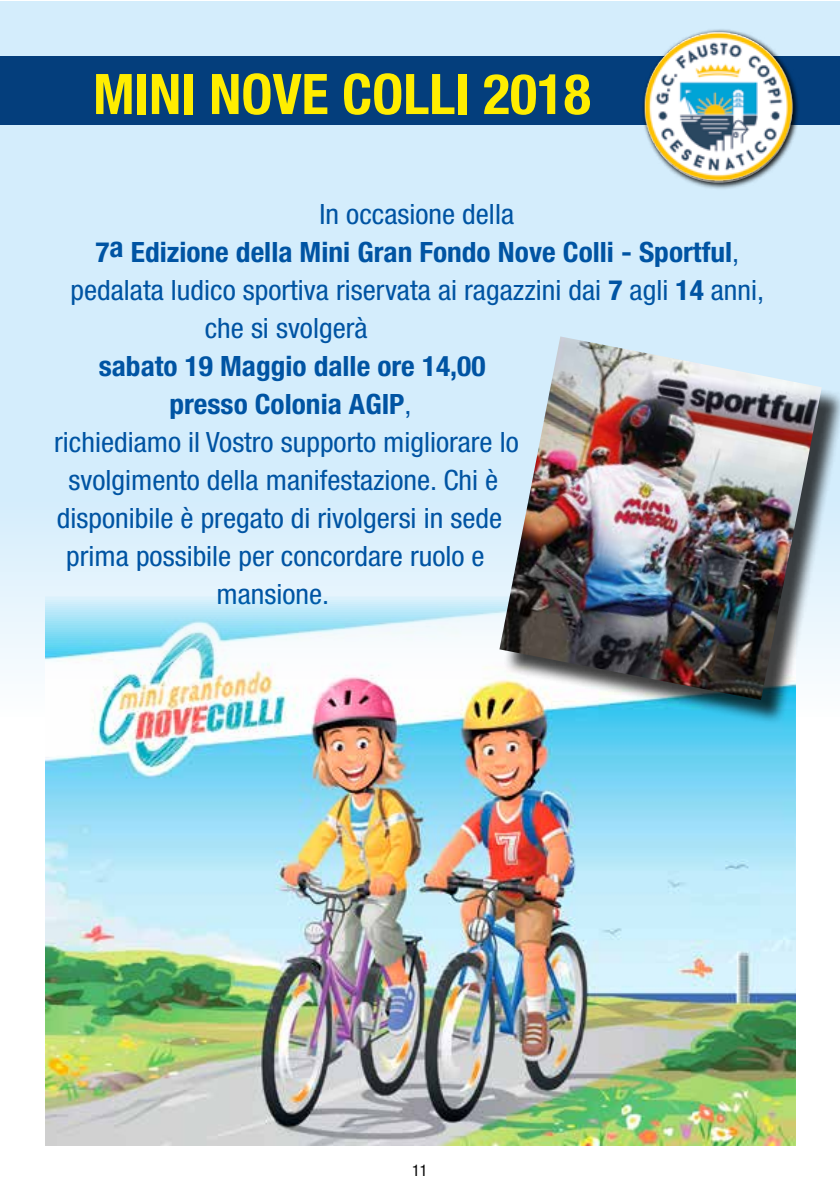
<style>
.page{position:relative;width:840px;height:1191px;background:#fff}
.page>*{position:absolute;margin:0;border:0;box-sizing:border-box;transform-origin:0 0}
.t1{font:700 condensed 56px "Helvetica Neue";color:#ffed00}
.t2{font:condensed 28px "Helvetica Neue";color:#0054a3;scale:1.05 1}
.t3{font:700 condensed 28px "Helvetica Neue";color:#0054a3;scale:1.05 1}
.t4{font:condensed 16px "Helvetica Neue";color:#000}
.s1{font-weight:400}
.s2{font-weight:700}
</style>
<div class="page">
<div style="left:0;top:1px;width:839px;height:716px;background:#d4edfc"></div>
<div style="left:0;top:56px;width:839px;height:69px;background:#043e7c"></div>
<img style="left:643px;top:29px;width:155px;height:160px">
<img style="left:45px;top:606px;width:749px;height:539px">
<div style="left:503px;top:340px;width:336px;height:384px;background:#000;opacity:.75"></div>
<img style="left:499px;top:336px;width:322px;height:364px">
<h1 class="t1" style="left:93px;top:60px;width:499px">MINI NOVE COLLI 2018</h1>
<p class="t2" style="left:319px;top:198px;width:187px">In occasione della</p>
<p class="t3" style="left:95px;top:235px;width:614px">7a Edizione della Mini Gran Fondo Nove Colli - Sportful<span class="s1">,</span></p>
<p class="t2" style="left:70px;top:274px;width:662px">pedalata ludico sportiva riservata ai ragazzini dai <span class="s2">7</span> agli <span class="s2">14</span> anni,</p>
<p class="t2" style="left:204px;top:312px;width:156px">che si svolgerà</p>
<p class="t3" style="left:99px;top:349px;width:370px">sabato 19 Maggio dalle ore 14,00</p>
<p class="t3" style="left:169px;top:387px;width:232px">presso Colonia AGIP<span class="s1">,</span></p>
<p class="t2" style="left:54px;top:426px;width:444px">richiediamo il Vostro supporto migliorare lo</p>
<p class="t2" style="left:69px;top:464px;width:410px">svolgimento della manifestazione. Chi è</p>
<p class="t2" style="left:57px;top:502px;width:425px">disponibile è pregato di rivolgersi in sede</p>
<p class="t2" style="left:66px;top:540px;width:399px">prima possibile per concordare ruolo e</p>
<p class="t2" style="left:216px;top:578px;width:109px">mansione.</p>
<p class="t4" style="left:412px;top:1161px;width:17px">11</p>
</div>
